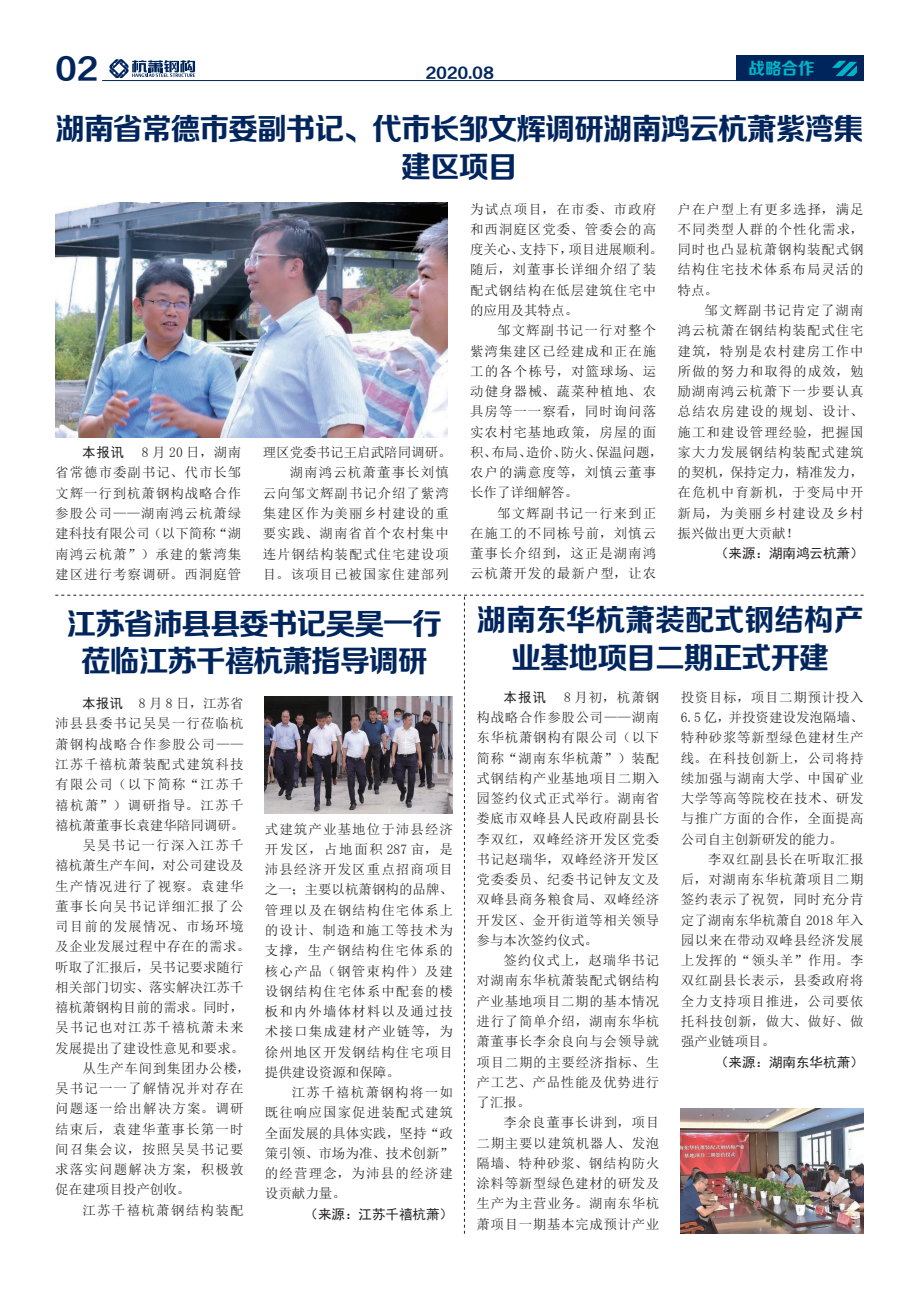
<style>
.page{position:relative;width:919px;height:1289px;background:#fff}
.page>*{position:absolute;margin:0;border:0;box-sizing:border-box;transform-origin:0 0}
.t1{font:30px/37.5px "FZZCHJW GB1 0";letter-spacing:-.04em;color:#00255d;text-align:center}
.t2{font:30px/37.5px "FZZCHJW GB1 0";letter-spacing:-.01em;color:#00255d;text-align:center}
.t3{font:16.5px "FZZCHJW GB1 0";color:#00b5c8}
.t4{font:15px "FZZCHJW GB1 0";color:#00255d}
.t5{font:13.5px/20.2px "Sim Sun";letter-spacing:.065em;color:#231f20;text-align:justify}
.t6{font:13.5px "Sim Sun";color:#231f20}
.t7{font:13.5px "Sim Sun";letter-spacing:.085em;color:#231f20}
.t8{font:13.5px "Sim Hei";color:#231f20}
.t9{font:13.5px "Sim Sun";letter-spacing:.095em;color:#231f20}
.t10{font:13.5px "Sim Sun";letter-spacing:.035em;color:#231f20}
.t11{font:13.5px "Sim Sun";letter-spacing:.1em;color:#231f20}
.t12{font:13.5px "Sim Sun";letter-spacing:.045em;color:#231f20}
.s1{font-family:"Sim Hei"}
</style>
<div class="page">
<div style="left:736px;top:55px;width:95px;height:26px;background:#00255d"></div>
<div style="left:831px;top:55px;width:32px;height:26px;background:#00255d"></div>
<hr style="left:102px;top:80px;width:761px;height:1px;background:#00255d">
<svg style="left:832px;top:61px;width:24px;height:15px"></svg>
<svg style="left:109px;top:59px;width:86px;height:19px"></svg>
<img style="left:55px;top:202px;width:393px;height:235px">
<img style="left:680px;top:1108px;width:183px;height:125px">
<img style="left:265px;top:696px;width:187px;height:117px">
<h1 class="t1" style="left:55px;top:52px;width:44px">02</h1>
<p class="t4" style="left:426px;top:65px;width:70px">2020.08</p>
<p class="t3" style="left:748px;top:60px;width:67px">战略合作</p>
<h1 class="t1" style="left:55px;top:112px;width:809px">湖南省常德市委副书记、代市长邹文辉调研湖南鸿云杭萧紫湾集建区项目</h1>
<p class="t5" style="left:55px;top:442px;width:188px;text-indent:87px">8 月 20 日，湖南省常德市委副书记、代市长邹文辉一行到杭萧钢构战略合作参股公司——湖南鸿云杭萧绿建科技有限公司（以下简称“湖南鸿云杭萧”）承建的紫湾集建区进行考察调研。西洞庭管</p>
<p class="t5" style="left:263px;top:442px;width:190px;text-align:right">理区党委书记王启武陪同调研。湖南鸿云杭萧董事长刘慎<br>云向邹文辉副书记介绍了紫湾集建区作为美丽乡村建设的重要实践、湖南省首个农村集中连片钢结构装配式住宅建设项目。该项目已被国家住建部列</p>
<p class="t8" style="left:82px;top:445px;width:43px">本报讯</p>
<h1 class="t1" style="left:66px;top:606px;width:377px">江苏省沛县县委书记吴昊一行莅临江苏千禧杭萧指导调研</h1>
<p class="t5" style="left:82px;top:693px;width:163px"><span class="s1">本报讯</span> 8 月 8 日，江苏省</p>
<p class="t5" style="left:55px;top:713px;width:190px">沛县县委书记吴昊一行莅临杭</p>
<p class="t7" style="left:55px;top:737px;width:190px">萧钢构战略合作参股公司——</p>
<p class="t5" style="left:55px;top:754px;width:190px">江苏千禧杭萧装配式建筑科技</p>
<p class="t9" style="left:55px;top:777px;width:190px">有限公司（以下简称“江苏千</p>
<p class="t11" style="left:55px;top:798px;width:190px">禧杭萧”）调研指导。江苏千</p>
<p class="t6" style="left:55px;top:818px;width:191px">禧杭萧董事长袁建华陪同调研。</p>
<p class="t9" style="left:82px;top:838px;width:163px">吴昊书记一行深入江苏千</p>
<p class="t6" style="left:55px;top:858px;width:190px">禧杭萧生产车间，对公司建设及</p>
<p class="t7" style="left:55px;top:879px;width:190px">生产情况进行了视察。袁建华</p>
<p class="t5" style="left:55px;top:895px;width:190px">董事长向吴书记详细汇报了公</p>
<p class="t7" style="left:55px;top:919px;width:190px">司目前的发展情况、市场环境</p>
<p class="t10" style="left:55px;top:939px;width:196px">及企业发展过程中存在的需求。</p>
<p class="t6" style="left:55px;top:960px;width:190px">听取了汇报后，吴书记要求随行</p>
<p class="t6" style="left:55px;top:980px;width:190px">相关部门切实、落实解决江苏千</p>
<p class="t6" style="left:55px;top:1000px;width:190px">禧杭萧钢构目前的需求。同时，</p>
<p class="t5" style="left:55px;top:1017px;width:190px">吴书记也对江苏千禧杭萧未来</p>
<p class="t6" style="left:55px;top:1041px;width:191px">发展提出了建设性意见和要求。</p>
<p class="t12" style="left:82px;top:1061px;width:169px">从生产车间到集团办公楼，</p>
<p class="t5" style="left:55px;top:1078px;width:190px">吴书记一一了解情况并对存在</p>
<p class="t7" style="left:55px;top:1101px;width:190px">问题逐一给出解决方案。调研</p>
<p class="t7" style="left:55px;top:1122px;width:190px">结束后，袁建华董事长第一时</p>
<p class="t7" style="left:55px;top:1142px;width:190px">间召集会议，按照吴昊书记要</p>
<p class="t7" style="left:55px;top:1162px;width:190px">求落实问题解决方案，积极敦</p>
<p class="t6" style="left:55px;top:1182px;width:137px">促在建项目投产创收。</p>
<p class="t9" style="left:82px;top:1203px;width:163px">江苏千禧杭萧钢结构装配</p>
<p class="t5" style="left:265px;top:818px;width:190px">式建筑产业基地位于沛县经济开发区，占地面积 287 亩，是沛县经济开发区重点招商项目之一；主要以杭萧钢构的品牌、管理以及在钢结构住宅体系上的设计、制造和施工等技术为支撑，生产钢结构住宅体系的核心产品（钢管束构件）及建设钢结构住宅体系中配套的楼板和内外墙体材料以及通过技术接口集成建材产业链等，为徐州地区开发钢结构住宅项目提供建设资源和保障。</p>
<p class="t5" style="left:265px;top:1082px;width:190px;text-indent:27px">江苏千禧杭萧钢构将一如既往响应国家促进装配式建筑全面发展的具体实践，坚持“政策引领、市场为准、技术创新”的经营理念，为沛县的经济建设贡献力量。</p>
<p class="t8" style="left:304px;top:1206px;width:150px">（来源：江苏千禧杭萧）</p>
<p class="t5" style="left:470px;top:199px;width:194px;text-align:left">为试点项目，在市委、市政府和西洞庭区党委、管委会的高度关心、支持下，项目进展顺利。随后，刘董事长详细介绍了装配式钢结构在低层建筑住宅中的应用及其特点。</p>
<p class="t5" style="left:470px;top:320px;width:194px;text-align:left;text-indent:27px">邹文辉副书记一行对整个紫湾集建区已经建成和正在施工的各个栋号，对篮球场、运动健身器械、蔬菜种植地、农具房等一一察看，同时询问落实农村宅基地政策，房屋的面积、布局、造价、防火、保温问题，农户的满意度等，刘慎云董事长作了详细解答。</p>
<p class="t5" style="left:470px;top:502px;width:188px;text-indent:27px">邹文辉副书记一行来到正在施工的不同栋号前，刘慎云董事长介绍到，这正是湖南鸿云杭萧开发的最新户型，让农</p>
<p class="t5" style="left:677px;top:199px;width:188px">户在户型上有更多选择，满足不同类型人群的个性化需求，同时也凸显杭萧钢构装配式钢结构住宅技术体系布局灵活的特点。</p>
<p class="t5" style="left:677px;top:300px;width:188px;text-indent:27px">邹文辉副书记肯定了湖南鸿云杭萧在钢结构装配式住宅建筑，特别是农村建房工作中所做的努力和取得的成效，勉励湖南鸿云杭萧下一步要认真总结农房建设的规划、设计、施工和建设管理经验，把握国家大力发展钢结构装配式建筑的契机，保持定力，精准发力，在危机中育新机，于变局中开新局，为美丽乡村建设及乡村振兴做出更大贡献！</p>
<p class="t8" style="left:715px;top:546px;width:150px">（来源：湖南鸿云杭萧）</p>
<h1 class="t2" style="left:476px;top:603px;width:388px">湖南东华杭萧装配式钢结构产业基地项目二期正式开建</h1>
<p class="t5" style="left:476px;top:687px;width:184px;text-indent:87px">8 月初，杭萧钢构战略合作参股公司——湖南东华杭萧钢构有限公司（以下简称“湖南东华杭萧”）装配式钢结构产业基地项目二期入园签约仪式正式举行。湖南省娄底市双峰县人民政府副县长李双红，双峰经济开发区党委书记赵瑞华，双峰经济开发区党委委员、纪委书记钟友文及双峰县商务粮食局、双峰经济开发区、金开街道等相关领导参与本次签约仪式。</p>
<p class="t5" style="left:476px;top:950px;width:184px;text-indent:27px">签约仪式上，赵瑞华书记对湖南东华杭萧装配式钢结构产业基地项目二期的基本情况进行了简单介绍，湖南东华杭萧董事长李余良向与会领导就项目二期的主要经济指标、生产工艺、产品性能及优势进行了汇报。</p>
<p class="t5" style="left:476px;top:1112px;width:184px;text-indent:27px">李余良董事长讲到，项目二期主要以建筑机器人、发泡隔墙、特种砂浆、钢结构防火涂料等新型绿色建材的研发及生产为主营业务。湖南东华杭萧项目一期基本完成预计产业</p>
<p class="t8" style="left:503px;top:690px;width:44px">本报讯</p>
<p class="t5" style="left:680px;top:687px;width:184px">投资目标，项目二期预计投入6.5 亿，并投资建设发泡隔墙、特种砂浆等新型绿色建材生产线。在科技创新上，公司将持续加强与湖南大学、中国矿业大学等高等院校在技术、研发与推广方面的合作，全面提高公司自主创新研发的能力。</p>
<p class="t5" style="left:680px;top:849px;width:184px;text-indent:27px">李双红副县长在听取汇报后，对湖南东华杭萧项目二期签约表示了祝贺，同时充分肯定了湖南东华杭萧自 2018 年入园以来在带动双峰县经济发展上发挥的“领头羊”作用。李双红副县长表示，县委政府将全力支持项目推进，公司要依托科技创新，做大、做好、做强产业链项目。</p>
<p class="t8" style="left:715px;top:1054px;width:150px">（来源：湖南东华杭萧）</p>
</div>
